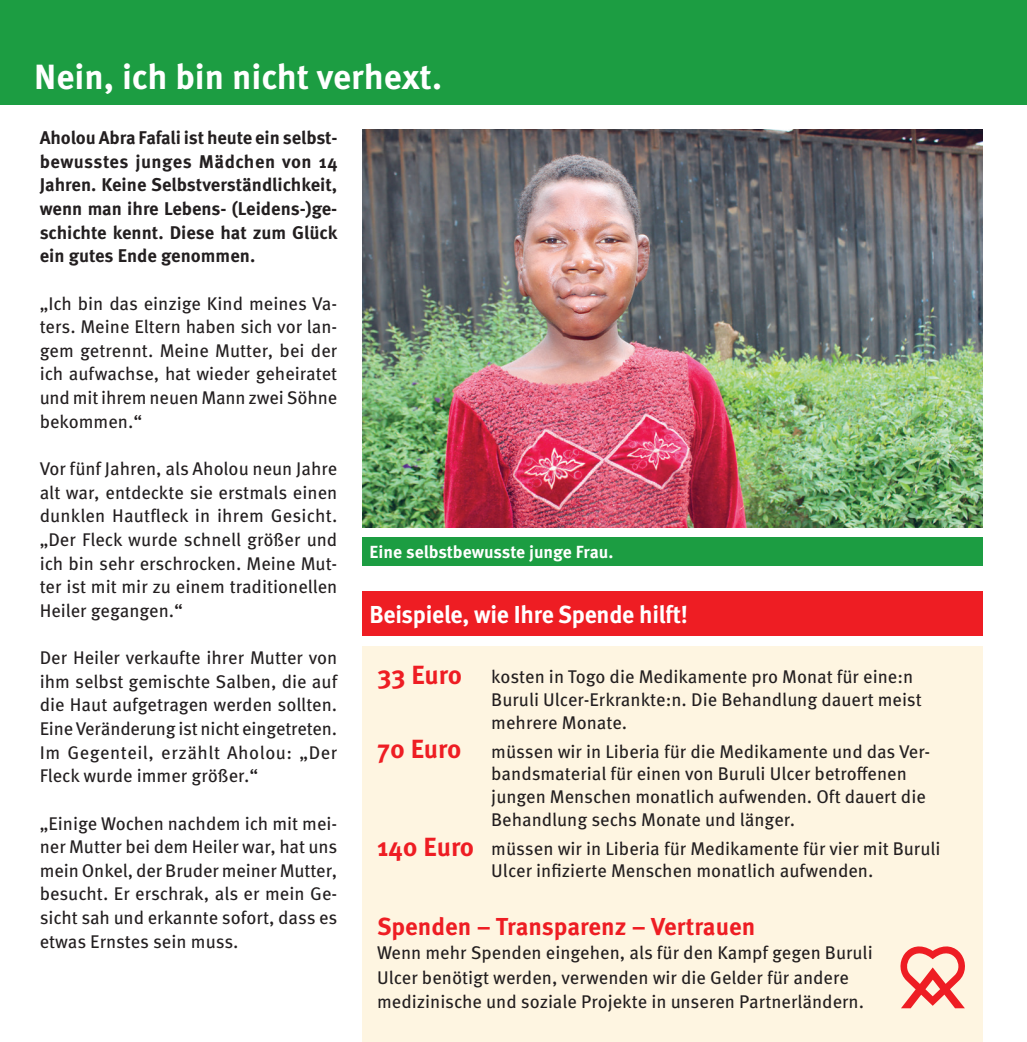
<style>
.page{position:relative;width:1027px;height:1042px;background:#fff}
.page>*{position:absolute;margin:0;border:0;box-sizing:border-box;transform-origin:0 0}
.t1{font:700 35px "Meta OT";color:#fff}
.t2{font:700 24.5px "Meta OT";letter-spacing:-.01em;color:#fff;scale:.96 1}
.t3{font:700 24.5px "Meta OT";color:#ee1d23}
.t4{font:18.38px/23.6px "Meta OT";color:#231f20}
.t5{font:700 18.38px/23.6px "Meta OT";color:#231f20;text-align:justify}
.t6{font:700 17.5px "Meta OT";letter-spacing:-.005em;color:#fff}
.s1{font-weight:700;font-size:26.25px;color:#ee1d23}
</style>
<div class="page">
<div style="left:0;top:0;width:1027px;height:104px;background:#1c9d42"></div>
<div style="left:362px;top:537px;width:620px;height:28px;background:#1c9d42"></div>
<img style="left:362px;top:130px;width:620px;height:397px">
<div style="left:362px;top:646px;width:620px;height:396px;background:#fef5e1"></div>
<div style="left:362px;top:591px;width:620px;height:45px;background:#ee1d23"></div>
<svg style="left:900px;top:946px;width:65px;height:62px"></svg>
<h1 class="t1" style="left:34px;top:55px;width:409px">Nein, ich bin nicht verhext.</h1>
<p class="t5" style="left:40px;top:126px;width:299px">Aholou Abra Fafali ist heute ein selbst&shy;bewusstes junges Mädchen von 14<br>Jahren. Keine Selbstverständlichkeit, wenn man ihre Lebens- (Leidens-)ge&shy;schichte kennt. Diese hat zum Glück ein gutes Ende genommen.</p>
<p class="t4" style="left:40px;top:292px;width:299px;text-align:justify">„Ich bin das einzige Kind meines Va&shy;ters. Meine Eltern haben sich vor lan&shy;gem getrennt. Meine Mutter, bei der ich aufwachse, hat wieder geheiratet und mit ihrem neuen Mann zwei Söhne bekommen.“</p>
<p class="t4" style="left:40px;top:457px;width:299px;text-align:justify">Vor fünf Jahren, als Aholou neun Jahre alt war, entdeckte sie erstmals einen dunklen Hautfleck in ihrem Gesicht. „Der Fleck wurde schnell größer und ich bin sehr erschrocken. Meine Mut&shy;ter ist mit mir zu einem traditionellen Heiler gegangen.“</p>
<p class="t4" style="left:40px;top:646px;width:299px;text-align:justify">Der Heiler verkaufte ihrer Mutter von ihm selbst gemischte Salben, die auf die Haut aufgetragen werden sollten.<br>Eine Veränderung ist nicht eingetreten.<br>Im Gegenteil, erzählt Aholou: „Der Fleck wurde immer größer.“</p>
<p class="t4" style="left:40px;top:812px;width:299px;text-align:justify">„Einige Wochen nachdem ich mit mei&shy;ner Mutter bei dem Heiler war, hat uns mein Onkel, der Bruder meiner Mutter, besucht. Er erschrak, als er mein Ge&shy;sicht sah und erkannte sofort, dass es etwas Ernstes sein muss.</p>
<p class="t6" style="left:370px;top:541px;width:245px">Eine selbstbewusste junge Frau.</p>
<h2 class="t2" style="left:370px;top:599px;width:333px">Beispiele, wie Ihre Spende hilft!</h2>
<p class="t4" style="left:491px;top:666px;width:432px;line-height:22.8px;text-indent:-114px"><span class="s1">33 Euro</span> kosten in Togo die Medikamente pro Monat für eine:n<br>Buruli Ulcer-Erkrankte:n. Die Behandlung dauert meist mehrere Monate.</p>
<p class="t4" style="left:491px;top:740px;width:440px;line-height:22.8px;text-indent:-114px"><span class="s1">70 Euro</span> müssen wir in Liberia für die Medikamente und das Ver&shy;bandsmaterial für einen von Buruli Ulcer betroffenen jungen Menschen monatlich aufwenden. Oft dauert die Behandlung sechs Monate und länger.</p>
<p class="t4" style="left:491px;top:837px;width:451px;line-height:22.8px;text-indent:-114px"><span class="s1">140 Euro</span> müssen wir in Liberia für Medikamente für vier mit Buruli<br>Ulcer infizierte Menschen monatlich aufwenden.</p>
<h2 class="t3" style="left:377px;top:911px;width:380px">Spenden – Transparenz – Vertrauen</h2>
<p class="t4" style="left:377px;top:941px;width:497px;line-height:24.5px">Wenn mehr Spenden eingehen, als für den Kampf gegen Buruli<br>Ulcer benötigt werden, verwenden wir die Gelder für andere medizinische und soziale Projekte in unseren Partnerländern.</p>
</div>
